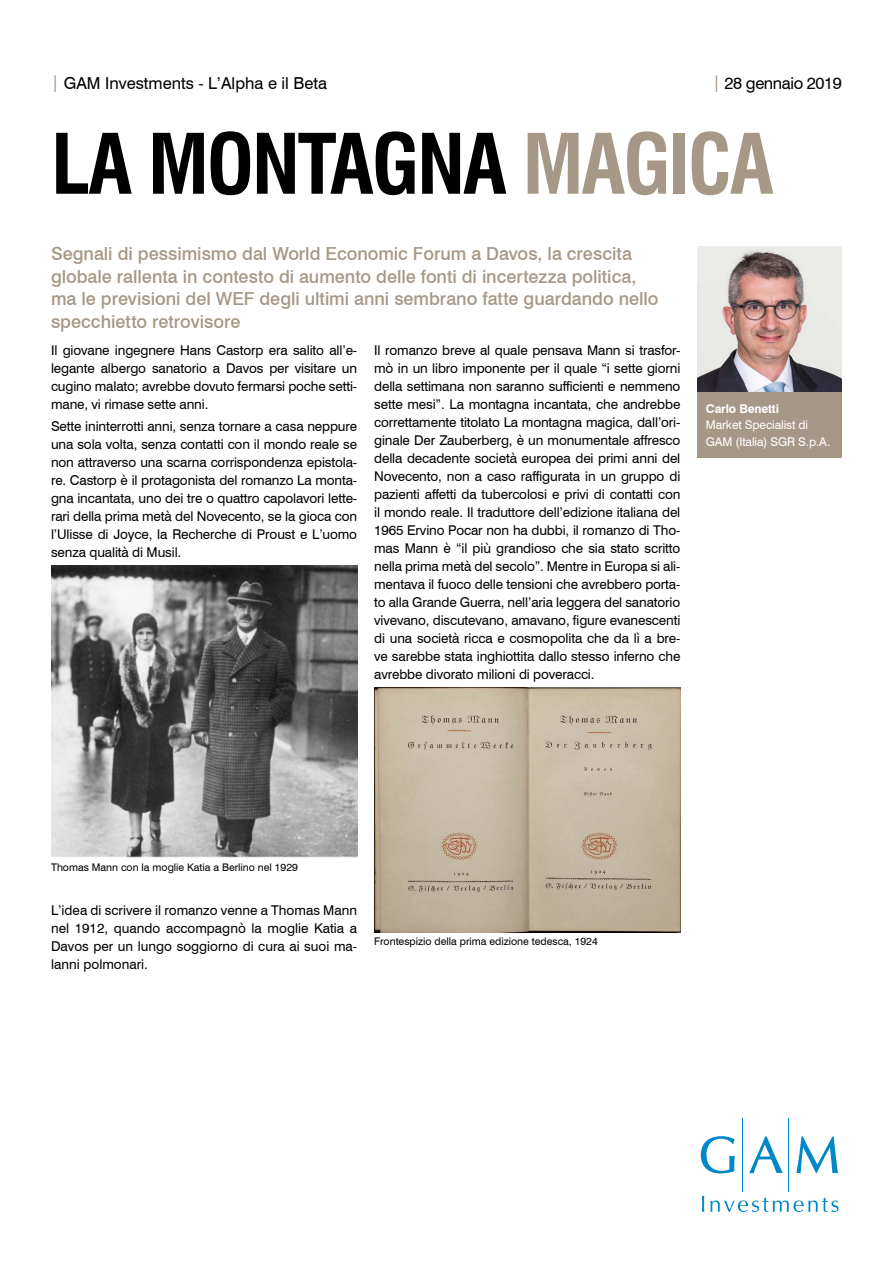
<style>
.page{position:relative;width:893px;height:1263px;background:#fff}
.page>*{position:absolute;margin:0;border:0;box-sizing:border-box;transform-origin:0 0}
.t1{font:700 condensed 81px "Swiss 721 BT";letter-spacing:-.03em;color:#000}
.SUBTITLE{font:500 18px/22.5px "Swiss 721 BT";color:#a69887}
.t2{font:16.5px "Swiss 721 BT";color:#000}
.t3{font:16.5px "Swiss 721 BT";letter-spacing:-.025em;color:#000}
.DISCLAIMER{font:13.5px/18px "Swiss 721 BT";letter-spacing:-.01em;color:#000;text-align:justify}
.t4{font:12px/16.5px "Swiss 721 BT";letter-spacing:-.01em;color:#fff}
.DISCLAIMER-2{font:10.5px "Swiss 721 BT";color:#000}
.s1{color:#a69887}
.s2{font-weight:700}
</style>
<div class="page">
<img style="left:51px;top:566px;width:306px;height:291px">
<div style="left:697px;top:391px;width:145px;height:67px;background:#a69887"></div>
<img style="left:697px;top:247px;width:145px;height:145px">
<hr style="left:742px;top:1118px;width:1px;height:74px;background:#0087c7">
<hr style="left:789px;top:1118px;width:1px;height:74px;background:#0087c7">
<svg style="left:701px;top:1136px;width:34px;height:37px"></svg>
<svg style="left:749px;top:1136px;width:34px;height:37px"></svg>
<svg style="left:796px;top:1136px;width:42px;height:37px"></svg>
<svg style="left:702px;top:1196px;width:2px;height:16px"></svg>
<svg style="left:710px;top:1197px;width:128px;height:15px"></svg>
<img style="left:374px;top:687px;width:306px;height:245px">
<p class="t2" style="left:51px;top:73px;width:277px"><span class="s1">|</span> GAM Investments - L’Alpha e il Beta</p>
<p class="t3" style="left:713px;top:73px;width:131px"><span class="s1">|</span> 28 gennaio 2019</p>
<p class="t1" style="left:51px;top:116px;width:724px">LA MONTAGNA <span class="s1">MAGICA</span></p>
<p class="SUBTITLE" style="left:51px;top:242px;width:609px">Segnali di pessimismo dal World Economic Forum a Davos, la crescita globale rallenta in contesto di aumento delle fonti di incertezza politica, ma le previsioni del WEF degli ultimi anni sembrano fatte guardando nello specchietto retrovisore</p>
<p class="DISCLAIMER" style="left:51px;top:341px;width:308px">Il giovane ingegnere Hans Castorp era salito all’e&shy;legante albergo sanatorio a Davos per visitare un cugino malato; avrebbe dovuto fermarsi poche setti&shy;mane, vi rimase sette anni.</p>
<p class="DISCLAIMER" style="left:51px;top:417px;width:308px">Sette ininterrotti anni, senza tornare a casa neppure una sola volta, senza contatti con il mondo reale se non attraverso una scarna corrispondenza epistola&shy;re. Castorp è il protagonista del romanzo La monta&shy;gna incantata, uno dei tre o quattro capolavori lette&shy;rari della prima metà del Novecento, se la gioca con l’Ulisse di Joyce, la Recherche di Proust e L’uomo senza qualità di Musil.</p>
<p class="DISCLAIMER" style="left:374px;top:341px;width:308px">Il romanzo breve al quale pensava Mann si trasfor&shy;mò in un libro imponente per il quale “i sette giorni della settimana non saranno sufficienti e nemmeno sette mesi”. La montagna incantata, che andrebbe correttamente titolato La montagna magica, dall’ori&shy;ginale Der Zauberberg, è un monumentale affresco della decadente società europea dei primi anni del Novecento, non a caso raffigurata in un gruppo di pazienti affetti da tubercolosi e privi di contatti con il mondo reale. Il traduttore dell’edizione italiana del 1965 Ervino Pocar non ha dubbi, il romanzo di Tho&shy;mas Mann è “il più grandioso che sia stato scritto nella prima metà del secolo”. Mentre in Europa si ali&shy;mentava il fuoco delle tensioni che avrebbero porta&shy;to alla Grande Guerra, nell’aria leggera del sanatorio vivevano, discutevano, amavano, figure evanescenti di una società ricca e cosmopolita che da lì a bre&shy;ve sarebbe stata inghiottita dallo stesso inferno che avrebbe divorato milioni di poveracci.</p>
<p class="t4" style="left:706px;top:400px;width:126px"><span class="s2">Carlo Benetti<br></span>Market Specialist di<br>GAM (Italia) SGR S.p.A.</p>
<p class="DISCLAIMER-2" style="left:51px;top:860px;width:248px">Thomas Mann con la moglie Katia a Berlino nel 1929</p>
<p class="DISCLAIMER" style="left:51px;top:901px;width:308px">L’idea di scrivere il romanzo venne a Thomas Mann nel 1912, quando accompagnò la moglie Katia a Davos per un lungo soggiorno di cura ai suoi ma&shy;lanni polmonari.</p>
<p class="DISCLAIMER-2" style="left:374px;top:935px;width:225px">Frontespizio della prima edizione tedesca, 1924</p>
</div>
